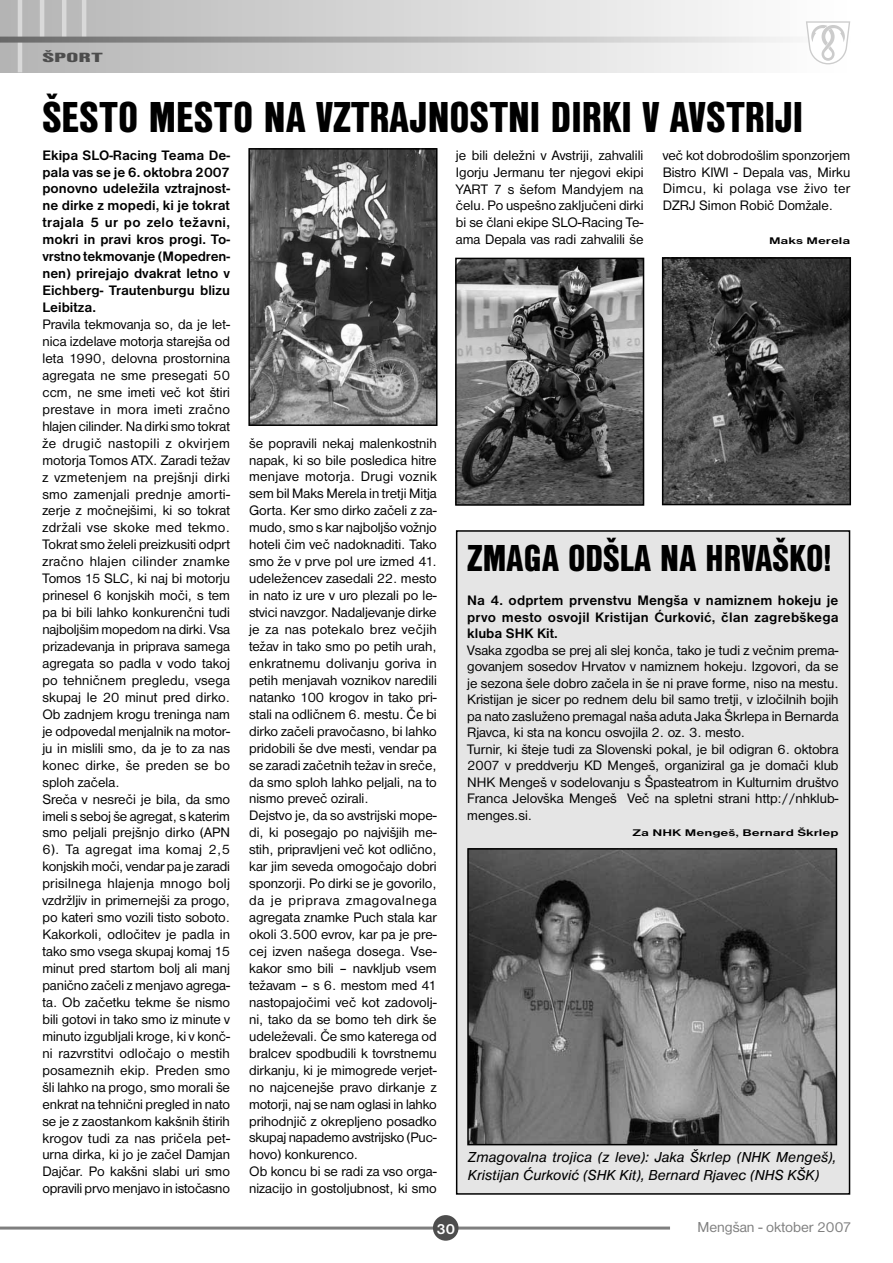
<style>
.page{position:relative;width:893px;height:1263px;background:#fff}
.page>*{position:absolute;margin:0;border:0;box-sizing:border-box;transform-origin:0 0}
.t1{font:45px "Nimbus San DEE Blac Cond";color:#000}
.t2{font:39px "Nimbus San DEE Blac Cond";color:#000}
.t3{font:italic 15px/18px "Nimbus San DEE";color:#000}
.t4{font:15px "Nimbus San DEE";color:#7f7f7f}
.t5{font:700 15px "Nimbus San DEE";color:#fff}
.t6{font:14.25px/17px "Nimbus San DEE";color:#000}
.t7{font:700 14.25px/17px "Nimbus San DEE";color:#000;text-align:justify}
.t8{font:13.8px "Nimbus San DEE Blac Cond";color:#4d4d4d;scale:2 1}
.t9{font:700 9.9px "Nimbus San DEE";color:#000;scale:1.43 1}
</style>
<div class="page">
<div style="left:0;top:0;width:850px;height:72px;background:linear-gradient(to right,#b3b3b3,#fff)"></div>
<hr style="left:0;top:1227px;width:670px;height:3px;background:#7f7f7f">
<div style="left:433px;top:1215px;width:25px;height:26px;background:#4d4d4d;border-radius:50%"></div>
<hr style="left:82px;top:0;width:4px;height:41px;background:#d9d9d9">
<hr style="left:62px;top:0;width:4px;height:41px;background:#d9d9d9">
<hr style="left:18px;top:0;width:4px;height:72px;background:#d9d9d9">
<hr style="left:40px;top:0;width:4px;height:41px;background:#d9d9d9">
<svg style="left:0;top:37px;width:806px;height:6px;background:#b2b2b2"></svg>
<svg style="left:806px;top:21px;width:44px;height:43px"></svg>
<div style="left:457px;top:531px;width:392px;height:663px;background:#e5e5e5"></div>
<div style="left:456px;top:530px;width:394px;height:665px;border:2px solid #000"></div>
<img style="left:458px;top:261px;width:183px;height:242px">
<div style="left:455px;top:258px;width:189px;height:248px;border:2px solid #000"></div>
<img style="left:665px;top:260px;width:183px;height:242px">
<div style="left:662px;top:257px;width:189px;height:248px;border:2px solid #000"></div>
<img style="left:251px;top:151px;width:183px;height:272px">
<div style="left:248px;top:148px;width:189px;height:278px;border:2px solid #000"></div>
<img style="left:470px;top:851px;width:364px;height:291px">
<div style="left:467px;top:848px;width:370px;height:297px;border:2px solid #000"></div>
<p class="t8" style="left:42px;top:52px;width:32px">ŠPORT</p>
<h1 class="t1" style="left:42px;top:99px;width:762px">ŠESTO MESTO NA VZTRAJNOSTNI DIRKI V AVSTRIJI</h1>
<p class="t6" style="left:663px;top:147px;width:189px;text-align:justify">več kot dobrodošlim sponzorjem Bistro KIWI - Depala vas, Mirku Dimcu, ki polaga vse živo ter DZRJ Simon Robič Domžale.</p>
<p class="t9" style="left:769px;top:237px;width:58px">Maks Merela</p>
<p class="t7" style="left:42px;top:147px;width:189px">Ekipa SLO-Racing Teama De&shy;pala vas se je 6. oktobra 2007 ponovno udeležila vztrajnost&shy;ne dirke z mopedi, ki je tokrat trajala 5 ur po zelo težavni, mokri in pravi kros progi. To&shy;vrstno tekmovanje (Mopedren&shy;nen) prirejajo dvakrat letno v Eichberg- Trautenburgu blizu Leibitza.</p>
<p class="t6" style="left:42px;top:317px;width:189px">Pravila tekmovanja so, da je let&shy;nica izdelave motorja starejša od leta 1990, delovna prostornina agregata ne sme presegati 50 ccm, ne sme imeti več kot štiri prestave in mora imeti zračno hlajen cilinder. Na dirki smo tokrat že drugič nastopili z okvirjem motorja Tomos ATX. Zaradi težav z vzmetenjem na prejšnji dirki smo zamenjali prednje amorti&shy;zerje z močnejšimi, ki so tokrat zdržali vse skoke med tekmo.<br>Tokrat smo želeli preizkusiti odprt zračno hlajen cilinder znamke<br>Tomos 15 SLC, ki naj bi motorju prinesel 6 konjskih moči, s tem pa bi bili lahko konkurenčni tudi najboljšim mopedom na dirki. Vsa prizadevanja in priprava samega agregata so padla v vodo takoj po tehničnem pregledu, vsega skupaj le 20 minut pred dirko.<br>Ob zadnjem krogu treninga nam je odpovedal menjalnik na motor&shy;ju in mislili smo, da je to za nas konec dirke, še preden se bo sploh začela.<br>Sreča v nesreči je bila, da smo imeli s seboj še agregat, s katerim smo peljali prejšnjo dirko (APN<br>6). Ta agregat ima komaj 2,5 konjskih moči, vendar pa je zaradi prisilnega hlajenja mnogo bolj vzdržljiv in primernejši za progo, po kateri smo vozili tisto soboto.<br>Kakorkoli, odločitev je padla in tako smo vsega skupaj komaj 15 minut pred startom bolj ali manj panično začeli z menjavo agrega&shy;ta. Ob začetku tekme še nismo bili gotovi in tako smo iz minute v minuto izgubljali kroge, ki v konč&shy;ni razvrstitvi odločajo o mestih posameznih ekip. Preden smo šli lahko na progo, smo morali še enkrat na tehnični pregled in nato se je z zaostankom kakšnih štirih krogov tudi za nas pričela pet&shy;urna dirka, ki jo je začel Damjan<br>Dajčar. Po kakšni slabi uri smo opravili prvo menjavo in istočasno</p>
<p class="t6" style="left:456px;top:147px;width:189px;text-align:justify">je bili deležni v Avstriji, zahvalili Igorju Jermanu ter njegovi ekipi YART 7 s šefom Mandyjem na čelu. Po uspešno zaključeni dirki bi se člani ekipe SLO-Racing Te&shy;ama Depala vas radi zahvalili še</p>
<p class="t6" style="left:249px;top:435px;width:189px">še popravili nekaj malenkostnih napak, ki so bile posledica hitre menjave motorja. Drugi voznik sem bil Maks Merela in tretji Mitja<br>Gorta. Ker smo dirko začeli z za&shy;mudo, smo s kar najboljšo vožnjo hoteli čim več nadoknaditi. Tako smo že v prve pol ure izmed 41. udeležencev zasedali 22. mesto in nato iz ure v uro plezali po le&shy;stvici navzgor. Nadaljevanje dirke je za nas potekalo brez večjih težav in tako smo po petih urah, enkratnemu dolivanju goriva in petih menjavah voznikov naredili natanko 100 krogov in tako pri&shy;stali na odličnem 6. mestu. Če bi dirko začeli pravočasno, bi lahko pridobili še dve mesti, vendar pa se zaradi začetnih težav in sreče, da smo sploh lahko peljali, na to nismo preveč ozirali.<br>Dejstvo je, da so avstrijski mope&shy;di, ki posegajo po najvišjih me&shy;stih, pripravljeni več kot odlično, kar jim seveda omogočajo dobri sponzorji. Po dirki se je govorilo, da je priprava zmagovalnega agregata znamke Puch stala kar okoli 3.500 evrov, kar pa je pre&shy;cej izven našega dosega. Vse&shy;kakor smo bili – navkljub vsem težavam – s 6. mestom med 41 nastopajočimi več kot zadovolj&shy;ni, tako da se bomo teh dirk še udeleževali. Če smo katerega od bralcev spodbudili k tovrstnemu dirkanju, ki je mimogrede verjet&shy;no najcenejše pravo dirkanje z motorji, naj se nam oglasi in lahko prihodnjič z okrepljeno posadko skupaj napademo avstrijsko (Puc&shy;hovo) konkurenco.<br>Ob koncu bi se radi za vso orga&shy;nizacijo in gostoljubnost, ki smo</p>
<h2 class="t2" style="left:467px;top:543px;width:365px">ZMAGA ODŠLA NA HRVAŠKO!</h2>
<p class="t7" style="left:467px;top:593px;width:373px;line-height:16.5px">Na 4. odprtem prvenstvu Mengša v namiznem hokeju je prvo mesto osvojil Kristijan Ćurković, član zagrebškega kluba SHK Kit.</p>
<p class="t6" style="left:467px;top:643px;width:373px;line-height:16.5px">Vsaka zgodba se prej ali slej konča, tako je tudi z večnim prema&shy;govanjem sosedov Hrvatov v namiznem hokeju. Izgovori, da se je sezona šele dobro začela in še ni prave forme, niso na mestu.<br>Kristijan je sicer po rednem delu bil samo tretji, v izločilnih bojih pa nato zasluženo premagal naša aduta Jaka Škrlepa in Bernarda Rjavca, ki sta na koncu osvojila 2. oz. 3. mesto.<br>Turnir, ki šteje tudi za Slovenski pokal, je bil odigran 6. oktobra 2007 v preddverju KD Mengeš, organiziral ga je domači klub NHK Mengeš v sodelovanju s Špasteatrom in Kulturnim društvo Franca Jelovška Mengeš Več na spletni strani http://nhklub&shy;menges.si.</p>
<p class="t9" style="left:632px;top:829px;width:146px">Za NHK Mengeš, Bernard Škrlep</p>
<p class="t3" style="left:468px;top:1149px;width:370px">Zmagovalna trojica (z leve): Jaka Škrlep (NHK Mengeš),<br>Kristijan Ćurković (SHK Kit), Bernard Rjavec (NHS KŠK)</p>
<p class="t5" style="left:436px;top:1223px;width:20px">30</p>
<p class="t4" style="left:697px;top:1221px;width:155px">Mengšan - oktober 2007</p>
</div>
